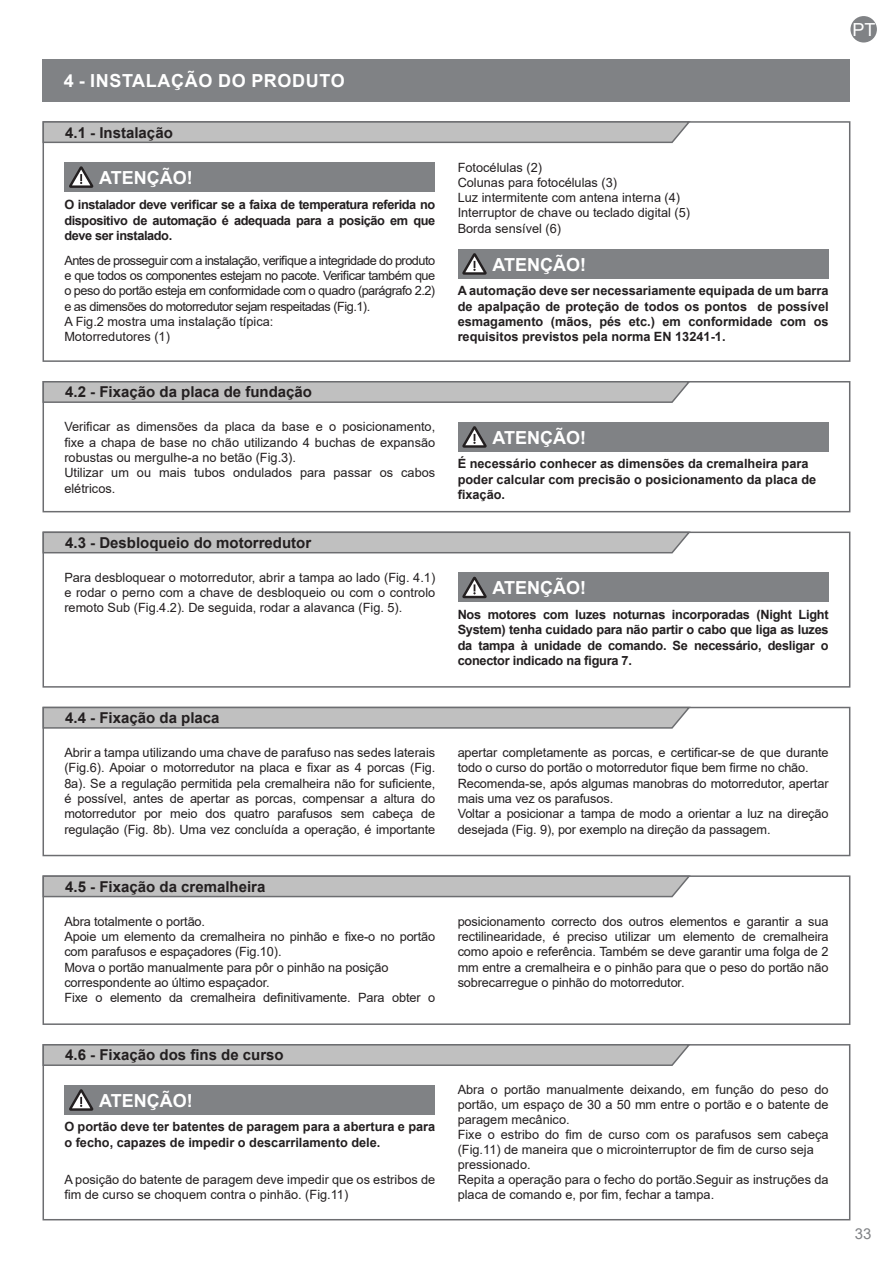
<style>
.page{position:relative;width:893px;height:1263px;background:#fff}
.page>*{position:absolute;margin:0;border:0;box-sizing:border-box;transform-origin:0 0}
.t1{font:700 18px "Arial";color:#fff}
.t2{font:700 18px "Arial";letter-spacing:.035em;color:#fff}
.t3{font:18px "Arial";color:#fff}
.t4{font:700 15px "Arial";color:#231f20}
.t5{font:15px "Arial";color:#808285}
.t6{font:12.75px/15.3px "Arial";letter-spacing:-.01em;color:#231f20}
.t7{font:700 12.75px/15.3px "Arial";color:#231f20;text-align:justify}
</style>
<div class="page">
<div style="left:850px;top:16px;width:27px;height:27px;background:#808285;border-radius:50%"></div>
<div style="left:43px;top:121px;width:807px;height:241px;border:2px solid #6c6d70"></div>
<div style="left:43px;top:381px;width:807px;height:131px;border:2px solid #6c6d70"></div>
<div style="left:43px;top:531px;width:807px;height:157px;border:2px solid #6c6d70"></div>
<div style="left:43px;top:707px;width:807px;height:149px;border:2px solid #6c6d70"></div>
<div style="left:43px;top:875px;width:807px;height:150px;border:2px solid #6c6d70"></div>
<div style="left:43px;top:1044px;width:807px;height:176px;border:2px solid #6c6d70"></div>
<div style="left:43px;top:60px;width:807px;height:42px;background:#808285"></div>
<svg style="left:42px;top:121px;width:650px;height:23px;background:#b7b7b8"></svg>
<svg style="left:42px;top:381px;width:650px;height:23px;background:#b8b8b8"></svg>
<svg style="left:42px;top:531px;width:650px;height:23px;background:#b7b7b7"></svg>
<svg style="left:42px;top:706px;width:650px;height:23px;background:#b7b7b8"></svg>
<svg style="left:42px;top:875px;width:650px;height:23px;background:#b7b7b7"></svg>
<svg style="left:42px;top:1044px;width:650px;height:23px;background:#b8b8b8"></svg>
<div style="left:64px;top:162px;width:371px;height:30px;background:#808285"></div>
<svg style="left:69px;top:166px;width:24px;height:22px"></svg>
<div style="left:458px;top:249px;width:371px;height:30px;background:#808285"></div>
<svg style="left:462px;top:253px;width:25px;height:22px"></svg>
<div style="left:458px;top:422px;width:371px;height:30px;background:#808285"></div>
<svg style="left:462px;top:426px;width:25px;height:22px"></svg>
<div style="left:64px;top:1085px;width:371px;height:30px;background:#808285"></div>
<svg style="left:69px;top:1089px;width:24px;height:22px"></svg>
<div style="left:458px;top:573px;width:371px;height:29px;background:#808285"></div>
<svg style="left:462px;top:577px;width:25px;height:21px"></svg>
<p class="t2" style="left:64px;top:68px;width:282px">4 - INSTALAÇÃO DO PRODUTO</p>
<p class="t4" style="left:65px;top:122px;width:109px">4.1 - Instalação</p>
<p class="t1" style="left:99px;top:165px;width:95px">ATENÇÃO!</p>
<p class="t7" style="left:64px;top:197px;width:372px">O instalador deve verificar se a faixa de temperatura referida no dispositivo de automação é adequada para a posição em que deve ser instalado.</p>
<p class="t6" style="left:64px;top:253px;width:372px;text-align:justify">Antes de prosseguir com a instalação, verifique a integridade do produto e que todos os componentes estejam no pacote. Verificar também que o peso do portão esteja em conformidade com o quadro (parágrafo 2.2) e as dimensões do motorredutor sejam respeitadas (Fig.1).</p>
<p class="t6" style="left:64px;top:314px;width:211px">A Fig.2 mostra uma instalação típica:</p>
<p class="t6" style="left:64px;top:329px;width:107px">Motorredutores (1)</p>
<p class="t4" style="left:65px;top:382px;width:248px">4.2 - Fixação da placa de fundação</p>
<p class="t6" style="left:64px;top:419px;width:372px;text-align:justify">Verificar as dimensões da placa da base e o posicionamento, fixe a chapa de base no chão utilizando 4 buchas de expansão robustas ou mergulhe-a no betão (Fig.3).</p>
<p class="t6" style="left:64px;top:465px;width:372px">Utilizar um ou mais tubos ondulados para passar os cabos elétricos.</p>
<p class="t4" style="left:65px;top:532px;width:247px">4.3 - Desbloqueio do motorredutor</p>
<p class="t6" style="left:64px;top:570px;width:372px;text-align:justify">Para desbloquear o motorredutor, abrir a tampa ao lado (Fig. 4.1) e rodar o perno com a chave de desbloqueio ou com o controlo remoto Sub (Fig.4.2). De seguida, rodar a alavanca (Fig. 5).</p>
<p class="t4" style="left:65px;top:707px;width:156px">4.4 - Fixação da placa</p>
<p class="t6" style="left:64px;top:745px;width:372px;text-align:justify">Abrir a tampa utilizando uma chave de parafuso nas sedes laterais (Fig.6). Apoiar o motorredutor na placa e fixar as 4 porcas (Fig.<br>8a). Se a regulação permitida pela cremalheira não for suficiente, é possível, antes de apertar as porcas, compensar a altura do motorredutor por meio dos quatro parafusos sem cabeça de regulação (Fig. 8b). Uma vez concluída a operação, é importante</p>
<p class="t4" style="left:65px;top:876px;width:202px">4.5 - Fixação da cremalheira</p>
<p class="t6" style="left:64px;top:913px;width:142px">Abra totalmente o portão.</p>
<p class="t6" style="left:64px;top:929px;width:372px">Apoie um elemento da cremalheira no pinhão e fixe-o no portão com parafusos e espaçadores (Fig.10).</p>
<p class="t6" style="left:64px;top:959px;width:326px">Mova o portão manualmente para pôr o pinhão na posição</p>
<p class="t6" style="left:64px;top:975px;width:207px">correspondente ao último espaçador.</p>
<p class="t6" style="left:64px;top:990px;width:372px">Fixe o elemento da cremalheira definitivamente. Para obter o</p>
<p class="t4" style="left:65px;top:1045px;width:220px">4.6 - Fixação dos fins de curso</p>
<p class="t1" style="left:99px;top:1087px;width:95px">ATENÇÃO!</p>
<p class="t7" style="left:64px;top:1119px;width:372px">O portão deve ter batentes de paragem para a abertura e para o fecho, capazes de impedir o descarrilamento dele.</p>
<p class="t6" style="left:64px;top:1171px;width:372px">A posição do batente de paragem deve impedir que os estribos de fim de curso se choquem contra o pinhão. (Fig.11)</p>
<p class="t6" style="left:458px;top:159px;width:86px">Fotocélulas (2)</p>
<p class="t6" style="left:458px;top:175px;width:161px">Colunas para fotocélulas (3)</p>
<p class="t6" style="left:458px;top:190px;width:224px">Luz intermitente com antena interna (4)</p>
<p class="t6" style="left:458px;top:205px;width:234px">Interruptor de chave ou teclado digital (5)</p>
<p class="t6" style="left:458px;top:220px;width:105px">Borda sensível (6)</p>
<p class="t1" style="left:493px;top:251px;width:95px">ATENÇÃO!</p>
<p class="t7" style="left:458px;top:283px;width:372px">A automação deve ser necessariamente equipada de um barra de apalpação de proteção de todos os pontos de possível esmagamento (mãos, pés etc.) em conformidade com os requisitos previstos pela norma EN 13241-1.</p>
<p class="t1" style="left:493px;top:424px;width:95px">ATENÇÃO!</p>
<p class="t7" style="left:458px;top:456px;width:360px;text-align:left">É necessário conhecer as dimensões da cremalheira para poder calcular com precisão o posicionamento da placa de fixação.</p>
<p class="t1" style="left:493px;top:575px;width:95px">ATENÇÃO!</p>
<p class="t7" style="left:458px;top:607px;width:372px">Nos motores com luzes noturnas incorporadas (Night Light System) tenha cuidado para não partir o cabo que liga as luzes da tampa à unidade de comando. Se necessário, desligar o conector indicado na figura 7.</p>
<p class="t6" style="left:458px;top:745px;width:372px">apertar completamente as porcas, e certificar-se de que durante todo o curso do portão o motorredutor fique bem firme no chão.</p>
<p class="t6" style="left:458px;top:775px;width:372px">Recomenda-se, após algumas manobras do motorredutor, apertar mais uma vez os parafusos.</p>
<p class="t6" style="left:458px;top:806px;width:372px">Voltar a posicionar a tampa de modo a orientar a luz na direção desejada (Fig. 9), por exemplo na direção da passagem.</p>
<p class="t6" style="left:458px;top:913px;width:372px;text-align:justify">posicionamento correcto dos outros elementos e garantir a sua rectilinearidade, é preciso utilizar um elemento de cremalheira como apoio e referência. Também se deve garantir uma folga de 2 mm entre a cremalheira e o pinhão para que o peso do portão não sobrecarregue o pinhão do motorredutor.</p>
<p class="t6" style="left:458px;top:1082px;width:372px;text-align:justify">Abra o portão manualmente deixando, em função do peso do portão, um espaço de 30 a 50 mm entre o portão e o batente de paragem mecânico.</p>
<p class="t6" style="left:458px;top:1127px;width:372px">Fixe o estribo do fim de curso com os parafusos sem cabeça (Fig.11) de maneira que o microinterruptor de fim de curso seja</p>
<p class="t6" style="left:458px;top:1157px;width:74px">pressionado.</p>
<p class="t6" style="left:458px;top:1172px;width:372px">Repita a operação para o fecho do portão.Seguir as instruções da placa de comando e, por fim, fechar a tampa.</p>
<h1 class="t3" style="left:852px;top:17px;width:25px">PT</h1>
<p class="t5" style="left:855px;top:1223px;width:18px">33</p>
</div>
